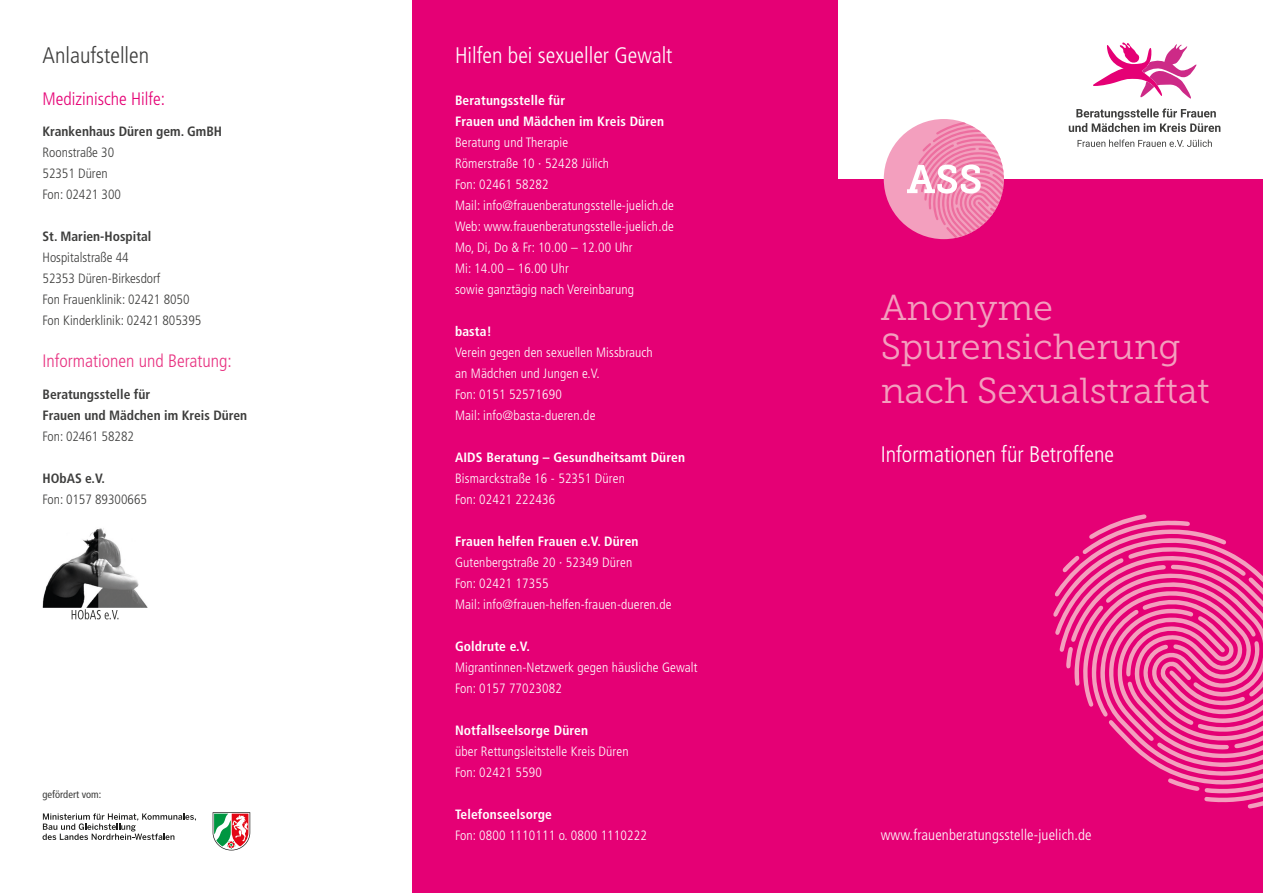
<style>
.page{position:relative;width:1263px;height:893px;background:#fff}
.page>*{position:absolute;margin:0;border:0;box-sizing:border-box;transform-origin:0 0}
.t1{font:36px/39px "Museo Slab 300";color:#f39fbe}
.t2{font:300 condensed 22.5px "Frutiger";color:#fff}
.t3{font:300 condensed 22.5px "Frutiger";color:#3d3d3c}
.t4{font:300 condensed 18px "Frutiger";color:#e83281}
.t5{font:300 condensed 18px "Frutiger";color:#e50075}
.t6{font:300 condensed 15px "Frutiger";letter-spacing:.01em;color:#fff}
.t7{font:300 condensed 13.5px/21px "Frutiger";letter-spacing:.01em;color:#fff}
.t8{font:700 condensed 13.5px/21px "Frutiger";letter-spacing:.01em;color:#fff}
.t9{font:300 condensed 13.5px/21px "Frutiger";color:#3d3d3c}
.t10{font:700 condensed 13.5px/21px "Frutiger";color:#3d3d3c}
.t11{font:condensed 10.5px "Frutiger";color:#3d3d3c}
</style>
<div class="page">
<div style="left:412px;top:0;width:426px;height:893px;background:#e50075"></div>
<div style="left:838px;top:179px;width:425px;height:714px;background:#e50075"></div>
<svg style="left:1077px;top:139px;width:135px;height:8px"></svg>
<svg style="left:1069px;top:108px;width:151px;height:24px"></svg>
<svg style="left:1093px;top:42px;width:104px;height:57px"></svg>
<svg style="left:1053px;top:514px;width:210px;height:294px"></svg>
<div style="left:884px;top:119px;width:120px;height:120px;background:#f39fbe;border-radius:50%"></div>
<svg style="left:907px;top:122px;width:97px;height:117px"></svg>
<img style="left:43px;top:528px;width:105px;height:79px">
<svg style="left:72px;top:609px;width:46px;height:10px"></svg>
<svg style="left:213px;top:812px;width:37px;height:38px"></svg>
<svg style="left:43px;top:813px;width:153px;height:27px"></svg>
<h2 class="t3" style="left:43px;top:42px;width:108px">Anlaufstellen</h2>
<h3 class="t5" style="left:43px;top:88px;width:124px">Medizinische Hilfe:</h3>
<p class="t10" style="left:43px;top:121px;width:181px">Krankenhaus Düren gem. GmBH</p>
<p class="t9" style="left:43px;top:142px;width:80px">Roonstraße 30<br>52351 Düren<br>Fon: 02421 300</p>
<p class="t10" style="left:43px;top:226px;width:110px">St. Marien-Hospital</p>
<p class="t9" style="left:43px;top:247px;width:160px">Hospitalstraße 44<br>52353 Düren-Birkesdorf<br>Fon Frauenklinik: 02421 8050<br>Fon Kinderklinik: 02421 805395</p>
<h3 class="t4" style="left:43px;top:351px;width:191px">Informationen und Beratung:</h3>
<p class="t10" style="left:43px;top:384px;width:206px">Beratungsstelle für<br>Frauen und Mädchen im Kreis Düren</p>
<p class="t9" style="left:43px;top:426px;width:93px">Fon: 02461 58282</p>
<p class="t10" style="left:43px;top:468px;width:64px">HObAS e.V.</p>
<p class="t9" style="left:43px;top:489px;width:106px">Fon: 0157 89300665</p>
<p class="t11" style="left:43px;top:788px;width:60px">gefördert vom:</p>
<h2 class="t2" style="left:455px;top:42px;width:219px">Hilfen bei sexueller Gewalt</h2>
<p class="t8" style="left:455px;top:90px;width:211px">Beratungsstelle für<br>Frauen und Mädchen im Kreis Düren</p>
<p class="t7" style="left:455px;top:132px;width:220px">Beratung und Therapie<br>Römerstraße 10 · 52428 Jülich<br>Fon: 02461 58282<br>Mail: info@frauenberatungsstelle-juelich.de<br>Web: www.frauenberatungsstelle-juelich.de<br>Mo, Di, Do &amp; Fr: 10.00 – 12.00 Uhr<br>Mi: 14.00 – 16.00 Uhr<br>sowie ganztägig nach Vereinbarung</p>
<p class="t8" style="left:455px;top:321px;width:38px">basta!</p>
<p class="t7" style="left:455px;top:342px;width:199px">Verein gegen den sexuellen Missbrauch an Mädchen und Jungen e.V.<br>Fon: 0151 52571690<br>Mail: info@basta-dueren.de</p>
<p class="t8" style="left:455px;top:447px;width:232px">AIDS Beratung – Gesundheitsamt Düren</p>
<p class="t7" style="left:455px;top:468px;width:171px">Bismarckstraße 16 - 52351 Düren<br>Fon: 02421 222436</p>
<p class="t8" style="left:455px;top:531px;width:185px">Frauen helfen Frauen e.V. Düren</p>
<p class="t7" style="left:455px;top:552px;width:218px">Gutenbergstraße 20 · 52349 Düren<br>Fon: 02421 17355<br>Mail: info@frauen-helfen-frauen-dueren.de</p>
<p class="t8" style="left:455px;top:636px;width:76px">Goldrute e.V.</p>
<p class="t7" style="left:455px;top:657px;width:244px">Migrantinnen-Netzwerk gegen häusliche Gewalt<br>Fon: 0157 77023082</p>
<p class="t8" style="left:455px;top:720px;width:135px">Notfallseelsorge Düren</p>
<p class="t7" style="left:455px;top:741px;width:175px">über Rettungsleitstelle Kreis Düren<br>Fon: 02421 5590</p>
<p class="t8" style="left:455px;top:804px;width:99px">Telefonseelsorge</p>
<p class="t7" style="left:455px;top:825px;width:193px">Fon: 0800 1110111 o. 0800 1110222</p>
<h1 class="t1" style="left:881px;top:288px;width:301px">Anonyme<br>Spurensicherung</h1>
<h1 class="t1" style="left:881px;top:371px;width:330px">nach Sexualstraftat</h1>
<h2 class="t2" style="left:881px;top:441px;width:235px">Informationen für Betroffene</h2>
<p class="t6" style="left:881px;top:826px;width:212px">www.frauenberatungsstelle-juelich.de</p>
</div>
